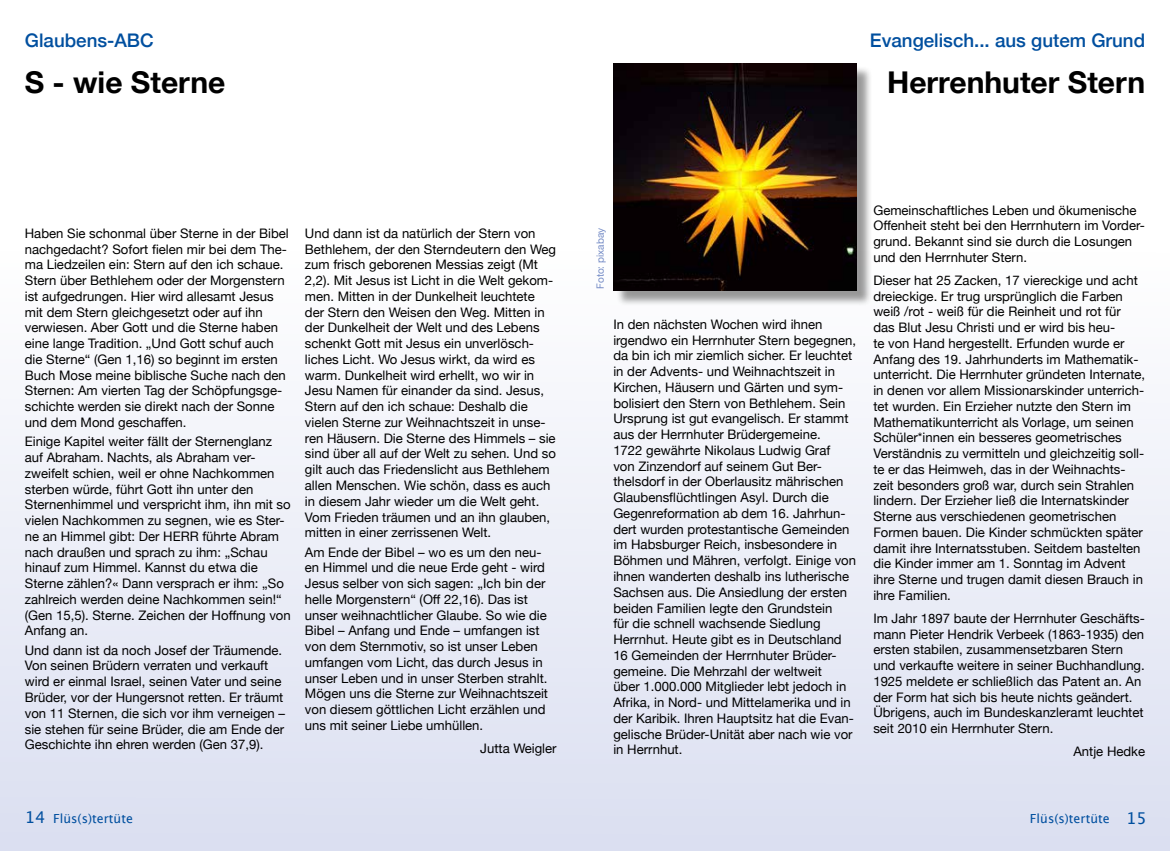
<style>
.page{position:relative;width:1170px;height:851px;background:#fff}
.page>*{position:absolute;margin:0;border:0;box-sizing:border-box;transform-origin:0 0}
.t1{font:700 30px "Helvetica Neue";color:#000}
.t2{font:500 18.75px "Helvetica Neue";color:#004f9f}
.t3{font:13.12px/15.8px "Helvetica Neue";color:#000}
.t4{font:12.5px "Lucida Grande";color:#004f9f}
.t5{font:10px "Helvetica Neue";color:#758cc6}
.s1{font-size:16.25px}
</style>
<div class="page">
<div style="left:0;top:251px;width:1169px;height:599px;background:linear-gradient(to bottom,#fefefe,#dbdff1)"></div>
<div style="left:615px;top:66px;width:257px;height:240px;background:#000;opacity:.4"></div>
<img style="left:613px;top:64px;width:243px;height:226px">
<h2 class="t2" style="left:25px;top:25px;width:130px">Glaubens-ABC</h2>
<h2 class="t2" style="left:869px;top:25px;width:277px">Evangelisch... aus gutem Grund</h2>
<h1 class="t1" style="left:25px;top:59px;width:202px">S - wie Sterne</h1>
<h1 class="t1" style="left:887px;top:59px;width:259px">Herrenhuter Stern</h1>
<p class="t3" style="left:25px;top:226px;width:265px">Haben Sie schonmal über Sterne in der Bibel nachgedacht? Sofort fielen mir bei dem The&shy;ma Liedzeilen ein: Stern auf den ich schaue.<br>Stern über Bethlehem oder der Morgenstern ist aufgedrungen. Hier wird allesamt Jesus mit dem Stern gleichgesetzt oder auf ihn verwiesen. Aber Gott und die Sterne haben eine lange Tradition. „Und Gott schuf auch die Sterne“ (Gen 1,16) so beginnt im ersten Buch Mose meine biblische Suche nach den Sternen: Am vierten Tag der Schöpfungsge&shy;schichte werden sie direkt nach der Sonne und dem Mond geschaffen.</p>
<p class="t3" style="left:25px;top:434px;width:267px">Einige Kapitel weiter fällt der Sternenglanz auf Abraham. Nachts, als Abraham ver&shy;zweifelt schien, weil er ohne Nachkommen sterben würde, führt Gott ihn unter den Sternenhimmel und verspricht ihm, ihn mit so vielen Nachkommen zu segnen, wie es Ster&shy;ne an Himmel gibt: Der HERR führte Abram nach draußen und sprach zu ihm: „Schau hinauf zum Himmel. Kannst du etwa die Sterne zählen?« Dann versprach er ihm: „So zahlreich werden deine Nachkommen sein!“ (Gen 15,5). Sterne. Zeichen der Hoffnung von Anfang an.</p>
<p class="t3" style="left:25px;top:642px;width:262px">Und dann ist da noch Josef der Träumende.<br>Von seinen Brüdern verraten und verkauft wird er einmal Israel, seinen Vater und seine Brüder, vor der Hungersnot retten. Er träumt von 11 Sternen, die sich vor ihm verneigen – sie stehen für seine Brüder, die am Ende der Geschichte ihn ehren werden (Gen 37,9).</p>
<p class="t3" style="left:305px;top:226px;width:253px">Und dann ist da natürlich der Stern von Bethlehem, der den Sterndeutern den Weg zum frisch geborenen Messias zeigt (Mt 2,2). Mit Jesus ist Licht in die Welt gekom&shy;men. Mitten in der Dunkelheit leuchtete der Stern den Weisen den Weg. Mitten in der Dunkelheit der Welt und des Lebens schenkt Gott mit Jesus ein unverlösch&shy;liches Licht. Wo Jesus wirkt, da wird es warm. Dunkelheit wird erhellt, wo wir in Jesu Namen für einander da sind. Jesus, Stern auf den ich schaue: Deshalb die vielen Sterne zur Weihnachtszeit in unse&shy;ren Häusern. Die Sterne des Himmels – sie sind über all auf der Welt zu sehen. Und so gilt auch das Friedenslicht aus Bethlehem allen Menschen. Wie schön, dass es auch in diesem Jahr wieder um die Welt geht.<br>Vom Frieden träumen und an ihn glauben, mitten in einer zerrissenen Welt.</p>
<p class="t3" style="left:305px;top:544px;width:245px">Am Ende der Bibel – wo es um den neu&shy;en Himmel und die neue Erde geht - wird Jesus selber von sich sagen: „Ich bin der helle Morgenstern“ (Off 22,16). Das ist unser weihnachtlicher Glaube. So wie die Bibel – Anfang und Ende – umfangen ist von dem Sternmotiv, so ist unser Leben umfangen vom Licht, das durch Jesus in unser Leben und in unser Sterben strahlt.<br>Mögen uns die Sterne zur Weihnachtszeit von diesem göttlichen Licht erzählen und uns mit seiner Liebe umhüllen.</p>
<p class="t3" style="left:480px;top:740px;width:78px">Jutta Weigler</p>
<p class="t5" style="left:593px;top:289px;width:62px;rotate:-90deg">Foto: pixabay</p>
<p class="t3" style="left:613px;top:317px;width:244px">In den nächsten Wochen wird ihnen irgendwo ein Herrnhuter Stern begegnen, da bin ich mir ziemlich sicher. Er leuchtet in der Advents- und Weihnachtszeit in Kirchen, Häusern und Gärten und sym&shy;bolisiert den Stern von Bethlehem. Sein Ursprung ist gut evangelisch. Er stammt aus der Herrnhuter Brüdergemeine.<br>1722 gewährte Nikolaus Ludwig Graf<br>von Zinzendorf auf seinem Gut Ber&shy;thelsdorf in der Oberlausitz mährischen Glaubensflüchtlingen Asyl. Durch die Gegenreformation ab dem 16. Jahrhun&shy;dert wurden protestantische Gemeinden im Habsburger Reich, insbesondere in Böhmen und Mähren, verfolgt. Einige von ihnen wanderten deshalb ins lutherische Sachsen aus. Die Ansiedlung der ersten beiden Familien legte den Grundstein<br>für die schnell wachsende Siedlung Herrnhut. Heute gibt es in Deutschland 16 Gemeinden der Herrnhuter Brüder&shy;gemeine. Die Mehrzahl der weltweit<br>über 1.000.000 Mitglieder lebt jedoch in Afrika, in Nord- und Mittelamerika und in der Karibik. Ihren Hauptsitz hat die Evan&shy;gelische Brüder-Unität aber nach wie vor in Herrnhut.</p>
<p class="t3" style="left:873px;top:203px;width:273px">Gemeinschaftliches Leben und ökumenische Offenheit steht bei den Herrnhutern im Vorder&shy;grund. Bekannt sind sie durch die Losungen und den Herrnhuter Stern.</p>
<p class="t3" style="left:873px;top:273px;width:273px">Dieser hat 25 Zacken, 17 viereckige und acht dreieckige. Er trug ursprünglich die Farben weiß /rot - weiß für die Reinheit und rot für das Blut Jesu Christi und er wird bis heu-<br>te von Hand hergestellt. Erfunden wurde er Anfang des 19. Jahrhunderts im Mathematik&shy;unterricht. Die Herrnhuter gründeten Internate, in denen vor allem Missionarskinder unterrich&shy;tet wurden. Ein Erzieher nutzte den Stern im Mathematikunterricht als Vorlage, um seinen Schüler*innen ein besseres geometrisches Verständnis zu vermitteln und gleichzeitig soll&shy;te er das Heimweh, das in der Weihnachts&shy;zeit besonders groß war, durch sein Strahlen lindern. Der Erzieher ließ die Internatskinder Sterne aus verschiedenen geometrischen Formen bauen. Die Kinder schmückten später damit ihre Internatsstuben. Seitdem bastelten die Kinder immer am 1. Sonntag im Advent ihre Sterne und trugen damit diesen Brauch in ihre Familien.</p>
<p class="t3" style="left:873px;top:611px;width:273px">Im Jahr 1897 baute der Herrnhuter Geschäfts&shy;mann Pieter Hendrik Verbeek (1863-1935) den ersten stabilen, zusammensetzbaren Stern und verkaufte weitere in seiner Buchhandlung.<br>1925 meldete er schließlich das Patent an. An der Form hat sich bis heute nichts geändert.<br>Übrigens, auch im Bundeskanzleramt leuchtet seit 2010 ein Herrnhuter Stern.</p>
<p class="t3" style="left:1073px;top:744px;width:73px">Antje Hedke</p>
<p class="t4" style="left:25px;top:810px;width:110px"><span class="s1">14</span> Flüs(s)tertüte</p>
<p class="t4" style="left:1029px;top:810px;width:118px">Flüs(s)tertüte <span class="s1">15</span></p>
</div>
